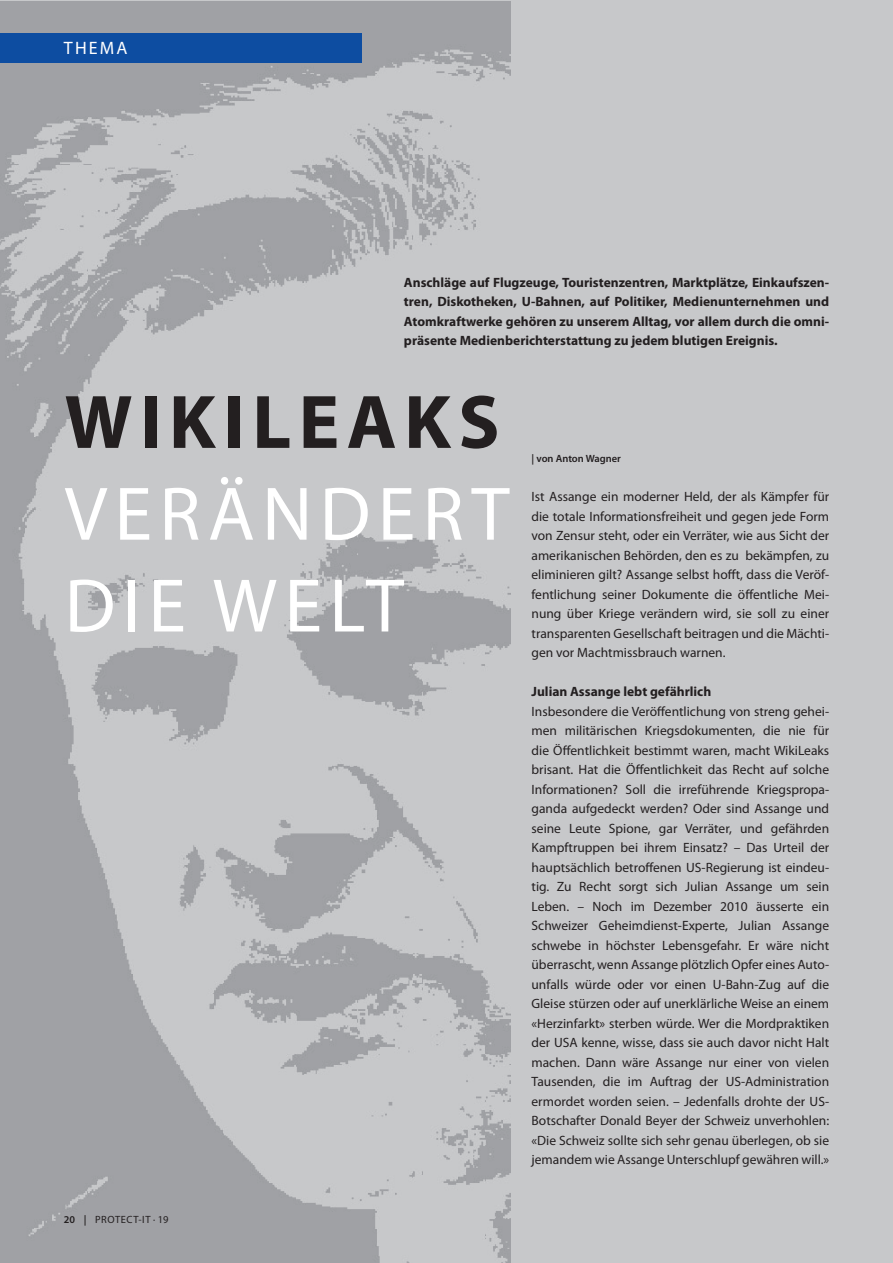
<style>
.page{position:relative;width:893px;height:1263px;background:#fff}
.page>*{position:absolute;margin:0;border:0;box-sizing:border-box;transform-origin:0 0}
.t1{font:76.5px/91.8px "Myriad Pro";letter-spacing:.095em;color:#fff}
.t2{font:700 76.5px "Myriad Pro";color:#231f20}
.t3{font:18px "Myriad Pro";color:#fff}
.t4{font:13.5px/19.5px "Myriad Pro";color:#231f20;text-align:justify}
.t5{font:700 13.5px/19.5px "Myriad Pro";color:#231f20;text-align:justify}
.t6{font:600 10.5px "Myriad Pro";color:#231f20}
.t7{font:10.5px "Myriad Pro";color:#231f20}
.s1{font-weight:400}
</style>
<div class="page">
<div style="left:476px;top:0;width:417px;height:1263px;background:#c7c8ca"></div>
<img style="left:0;top:2px;width:510px;height:1261px">
<div style="left:0;top:33px;width:361px;height:30px;background:#0d4da1"></div>
<h2 class="t3" style="left:64px;top:37px;width:25px">THEM</h2>
<h2 class="t3" style="left:116px;top:37px;width:13px">A</h2>
<p class="t5" style="left:404px;top:272px;width:427px">Anschläge auf Flugzeuge, Touristenzentren, Marktplätze, Einkaufszen&shy;tren, Diskotheken, U-Bahnen, auf Politiker, Medienunternehmen und Atomkraftwerke gehören zu unserem Alltag, vor allem durch die omni&shy;präsente Medienberichterstattung zu jedem blutigen Ereignis.</p>
<h1 class="t2" style="left:65px;top:372px;width:333px">Wiki Leaks</h1>
<h1 class="t1" style="left:65px;top:467px;width:434px">verändert die Welt</h1>
<p class="t6" style="left:64px;top:1213px;width:39px">20 | <span class="s1">PRO</span></p>
<p class="t7" style="left:115px;top:1213px;width:55px">TECT-IT · 19</p>
<p class="t6" style="left:531px;top:452px;width:91px">| von Anton Wagner</p>
<p class="t4" style="left:531px;top:487px;width:299px">Ist Assange ein moderner Held, der als Kämpfer für die totale I nformationsfreiheit und gegen jede Form von Zensur steht, oder ein Verräter, wie aus Sicht der amerikanischen Behörden, den es zu bekämpfen, zu eliminieren gilt? Assange selbst hofft, dass die Veröf&shy;fentlichung seiner Dokumente die öffentliche Mei&shy;nung über Kriege verändern wird, sie soll zu einer transparenten Gesellschaft beitragen und die Mächti&shy;gen vor Machtmissbrauch warnen.</p>
<p class="t5" style="left:532px;top:682px;width:181px">Julian Assange lebt gefährlich</p>
<p class="t4" style="left:532px;top:701px;width:299px">I nsbesondere die Veröffentlichung von streng gehei&shy;men militärischen Kriegsdokumenten, die nie für die Öffentlichkeit bestimmt waren, macht WikiLeaks brisant. Hat die Öffentlichkeit das Recht auf solche I nformationen? Soll die irreführende Kriegspropa&shy;ganda aufgedeckt werden? Oder sind Assange und seine Leute Spione, gar Verräter, und gefährden Kampftruppen bei ihrem Einsatz? – Das Urteil der hauptsächlich betroffenen US-Regierung ist eindeu&shy;tig. Zu Recht sorgt sich Julian Assange um sein Leben. – Noch im Dezember 2010 äusserte ein Schweizer Geheimdienst-Experte, Julian Assange schwebe in höchster Lebensgefahr. Er wäre nicht überrascht, wenn Assange plötzlich Opfer eines Auto&shy;unfalls würde oder vor einen U-Bahn-Zug auf die Gleise stürzen oder auf unerklärliche Weise an einem «Herzinfarkt» sterben würde. Wer die Mordpraktiken der USA kenne, wisse, dass sie auch davor nicht Halt machen. Dann wäre Assange nur einer von vielen Tausenden, die im Auftrag der US-Administration ermordet worden seien. – Jedenfalls drohte der US-Botschafter Donald Beyer der Schweiz unverhohlen: «Die Schweiz sollte sich sehr genau überlegen, ob sie jemandem wie Assange Unterschlupf gewähren will.»</p>
</div>
